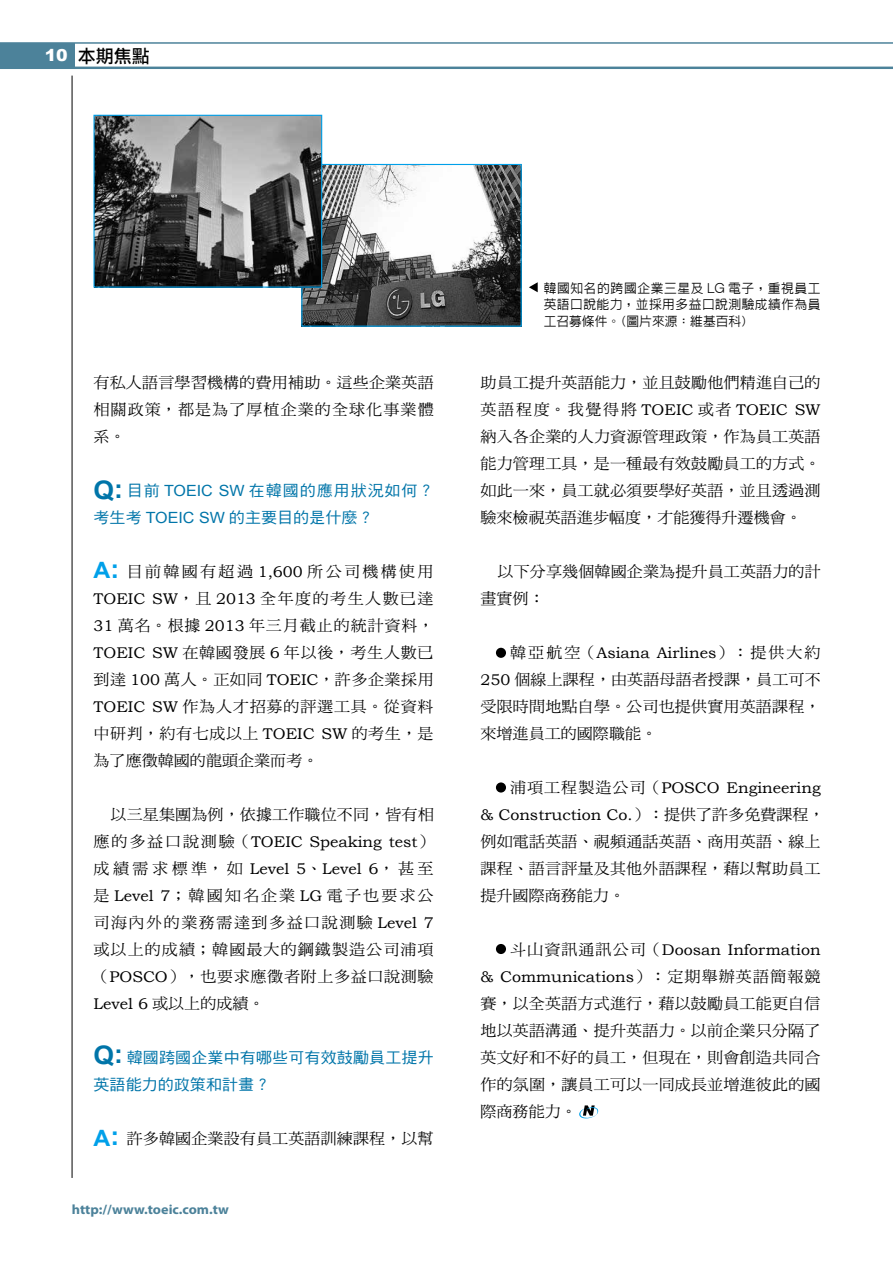
<style>
.page{position:relative;width:893px;height:1263px;background:#fff}
.page>*{position:absolute;margin:0;border:0;box-sizing:border-box;transform-origin:0 0}
.t1{font:700 25.5px "Arial";color:#0075a9;scale:1.04 1}
.t2{font:700 22.5px "Arial";color:#00a0e9;scale:1.04 1}
.t3{font:18px "Li Gothic Med";color:#000}
.t4{font:15.45px/27px "DF Ming Std W5";letter-spacing:.01em;color:#000;text-align:justify;scale:1.04 1}
.t5{font:15.45px/27px "Bookman Old Style";color:#000;text-align:right;scale:1.04 1}
.t6{font:15.45px/27px "DF Hei Std W5";letter-spacing:.055em;color:#0075a9;scale:1.04 1}
.t7{font:15.45px/27px "DF Hei Std W5";letter-spacing:.005em;color:#0075a9;scale:1.04 1}
.t8{font:700 13.5px "Myriad Pro";color:#4c829a;scale:1.05 1}
.t9{font:500 12.75px/16.5px "AR Hei U30";letter-spacing:.04em;color:#000;text-align:justify}
.s1{font-family:"Arial";font-weight:900;font-size:16.5px;color:#fff}
.s2{font-family:"Arial"}
.s3{font-family:"Bookman Old Style"}
.s4{font-family:"DF Ming Std W5"}
.s5{font-size:25.5px}
</style>
<div class="page">
<hr style="left:72px;top:76px;width:1px;height:1102px;background:#000">
<hr style="left:0;top:43px;width:893px;height:1px;background:#4c829a">
<hr style="left:0;top:67px;width:893px;height:2px;background:#4c829a">
<div style="left:0;top:43px;width:74px;height:24px;background:#4c829a"></div>
<svg style="left:579px;top:1105px;width:20px;height:14px"></svg>
<img style="left:303px;top:166px;width:217px;height:159px">
<div style="left:301px;top:164px;width:221px;height:163px;border:1px solid #00a0e9"></div>
<img style="left:95px;top:117px;width:225px;height:169px">
<div style="left:93px;top:115px;width:229px;height:173px;border:1px solid #00a0e9"></div>
<svg style="left:529px;top:282px;width:9px;height:10px"></svg>
<div style="left:496px;top:944px;width:10px;height:10px;background:#000;border-radius:50%"></div>
<div style="left:496px;top:782px;width:10px;height:10px;background:#000;border-radius:50%"></div>
<div style="left:496px;top:648px;width:10px;height:10px;background:#000;border-radius:50%"></div>
<p class="t3" style="left:45px;top:47px;width:107px"><span class="s1">10</span> 本期焦點</p>
<p class="t4" style="left:94px;top:368px;width:329px">有私人語言學習機構的費用補助。這些企業英語相關政策，都是為了厚植企業的全球化事業體系。</p>
<p class="t6" style="left:94px;top:476px;width:329px;text-indent:33px">目前 <span class="s2">TOEIC SW</span> 在韓國的應用狀況如何？考生考 <span class="s2">TOEIC SW</span> 的主要目的是什麼？</p>
<p class="t4" style="left:94px;top:557px;width:329px;text-indent:33px">目前韓國有超過 <span class="s3">1,600</span> 所公司機構使用<span class="s3">TOEIC SW</span>，且 <span class="s3">2013</span> 全年度的考生人數已達<span class="s3">31</span> 萬名。根據 <span class="s3">2013</span> 年三月截止的統計資料，<span class="s3">TOEIC SW</span> 在韓國發展 <span class="s3">6</span> 年以後，考生人數已到達 <span class="s3">100</span> 萬人。正如同 <span class="s3">TOEIC</span>，許多企業採用<span class="s3">TOEIC SW</span> 作為人才招募的評選工具。從資料中研判，約有七成以上 <span class="s3">TOEIC SW</span> 的考生，是為了應徵韓國的龍頭企業而考。</p>
<p class="t4" style="left:111px;top:800px;width:312px">以三星集團為例，依據工作職位不同，皆有相</p>
<p class="t5" style="left:94px;top:828px;width:329px"><span class="s4">應的多益口說測驗（</span>TOEIC Speaking test<span class="s4">）</span></p>
<p class="t4" style="left:94px;top:854px;width:329px">成績需求標準，如 <span class="s3">Level 5</span>、<span class="s3">Level 6</span>，甚至是 <span class="s3">Level 7</span>；韓國知名企業 <span class="s3">LG</span> 電子也要求公司海內外的業務需達到多益口說測驗 <span class="s3">Level 7</span>或以上的成績；韓國最大的鋼鐵製造公司浦項（<span class="s3">POSCO</span>），也要求應徵者附上多益口說測驗<span class="s3">Level 6</span> 或以上的成績。</p>
<p class="t7" style="left:94px;top:1043px;width:329px;text-indent:33px">韓國跨國企業中有哪些可有效鼓勵員工提升英語能力的政策和計畫？</p>
<p class="t4" style="left:127px;top:1124px;width:297px">許多韓國企業設有員工英語訓練課程，以幫</p>
<h1 class="t1" style="left:94px;top:473px;width:30px">Q:</h1>
<h2 class="t2" style="left:94px;top:555px;width:26px">A<span class="s5">:</span></h2>
<h1 class="t1" style="left:94px;top:1038px;width:30px">Q:</h1>
<h2 class="t2" style="left:94px;top:1123px;width:26px">A<span class="s5">:</span></h2>
<p class="t8" style="left:72px;top:1201px;width:151px">http://www.toeic.com.tw</p>
<p class="t9" style="left:544px;top:280px;width:278px">韓國知名的跨國企業三星及 LG 電子，重視員工英語口說能力，並採用多益口說測驗成績作為員工召募條件。（圖片來源：維基百科）</p>
<p class="t4" style="left:480px;top:368px;width:329px">助員工提升英語能力，並且鼓勵他們精進自己的</p>
<p class="t5" style="left:480px;top:396px;width:329px"><span class="s4">英語程度。我覺得將</span> TOEIC <span class="s4">或者</span> TOEIC SW</p>
<p class="t4" style="left:480px;top:422px;width:329px">納入各企業的人力資源管理政策，作為員工英語能力管理工具，是一種最有效鼓勵員工的方式。如此一來，員工就必須要學好英語，並且透過測驗來檢視英語進步幅度，才能獲得升遷機會。</p>
<p class="t4" style="left:480px;top:557px;width:329px;text-indent:17px">以下分享幾個韓國企業為提升員工英語力的計畫實例：</p>
<p class="t5" style="left:510px;top:639px;width:300px"><span class="s4">韓亞航空（</span>Asiana Airlines<span class="s4">）：提供大約</span></p>
<p class="t4" style="left:480px;top:665px;width:329px"><span class="s3">250</span> 個線上課程，由英語母語者授課，員工可不受限時間地點自學。公司也提供實用英語課程，來增進員工的國際職能。</p>
<p class="t5" style="left:480px;top:774px;width:332px"><span class="s4">浦項工程製造公司（</span>POSCO Engineering<br>&amp; Construction Co.<span class="s4">）：提供了許多免費課程，</span></p>
<p class="t4" style="left:480px;top:827px;width:329px">例如電話英語、視頻通話英語、商用英語、線上課程、語言評量及其他外語課程，藉以幫助員工提升國際商務能力。</p>
<p class="t5" style="left:480px;top:936px;width:329px"><span class="s4">斗山資訊通訊公司（</span>Doosan Information<br>&amp; Communications<span class="s4">）：定期舉辦英語簡報競</span></p>
<p class="t4" style="left:480px;top:989px;width:329px">賽，以全英語方式進行，藉以鼓勵員工能更自信地以英語溝通、提升英語力。以前企業只分隔了英文好和不好的員工，但現在，則會創造共同合作的氛圍，讓員工可以一同成長並增進彼此的國際商務能力。</p>
</div>
